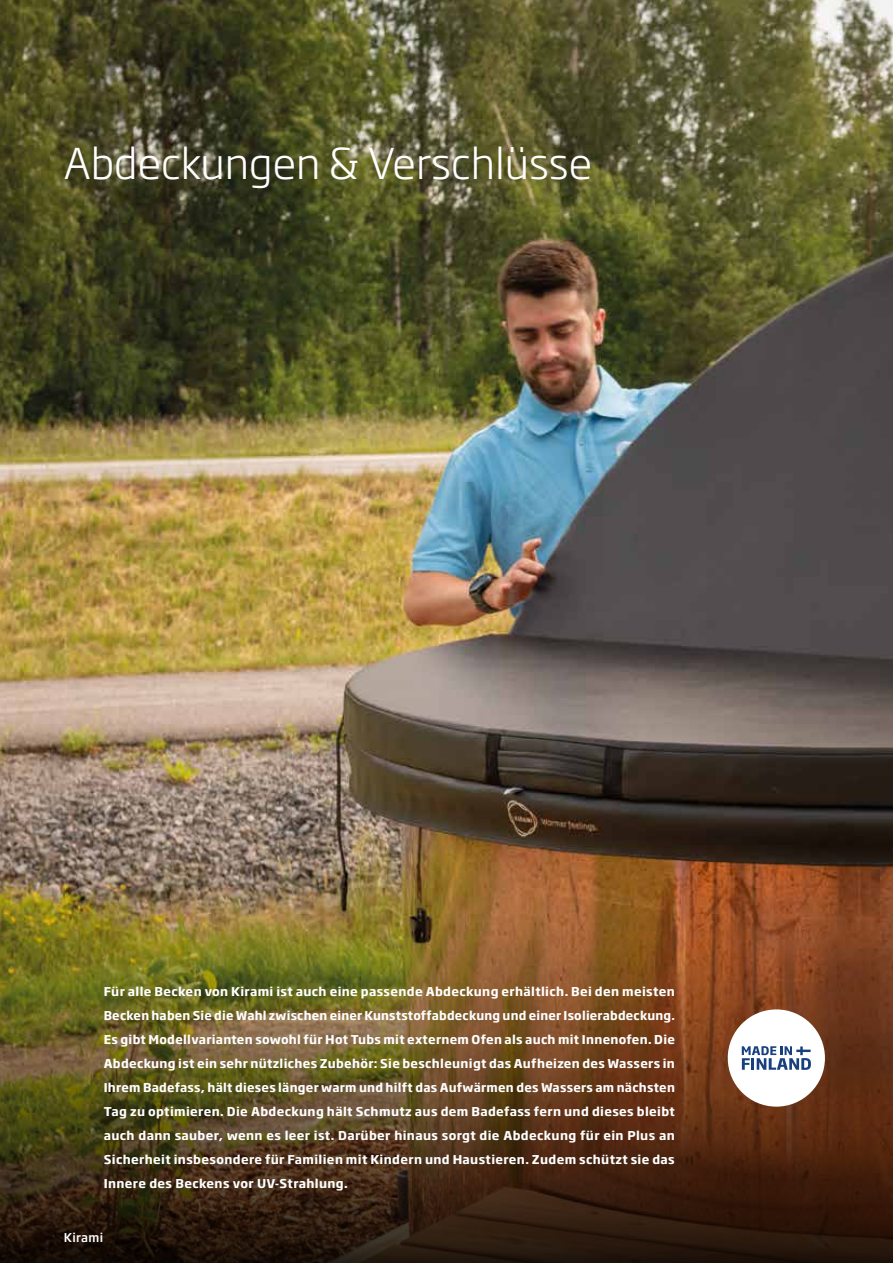
<style>
.page{position:relative;width:893px;height:1263px;background:#fff}
.page>*{position:absolute;margin:0;border:0;box-sizing:border-box;transform-origin:0 0}
.t1{font:300 42px "Soho Gothic Pro";color:#fff}
.t2{font:700 12px/24px "Soho Gothic Pro";letter-spacing:.03em;color:#fff;text-align:justify}
.t3{font:500 12px "Soho Gothic Pro";letter-spacing:.03em;color:#fff}
</style>
<div class="page">
<img style="left:0;top:0;width:893px;height:851px">
<img style="left:0;top:851px;width:893px;height:412px">
<div style="left:728px;top:1009px;width:97px;height:98px;background:#fff;border-radius:50%"></div>
<svg style="left:742px;top:1046px;width:69px;height:24px"></svg>
<h1 class="t1" style="left:64px;top:131px;width:530px">Abdeckungen &amp; Verschlüsse</h1>
<p class="t2" style="left:104px;top:979px;width:573px">Für alle Becken von Kirami ist auch eine passende Abdeckung erhältlich. Bei den meisten Becken haben Sie die Wahl zwischen einer Kunststoffabdeckung und einer Isolierabdeckung.<br>Es gibt Modellvarianten sowohl für Hot Tubs mit externem Ofen als auch mit Innenofen. Die Abdeckung ist ein sehr nützliches Zubehör: Sie beschleunigt das Aufheizen des Wassers in Ihrem Badefass, hält dieses länger warm und hilft das Aufwärmen des Wassers am nächsten Tag zu optimieren. Die Abdeckung hält Schmutz aus dem Badefass fern und dieses bleibt auch dann sauber, wenn es leer ist. Darüber hinaus sorgt die Abdeckung für ein Plus an Sicherheit insbesondere für Familien mit Kindern und Haustieren. Zudem schützt sie das Innere des Beckens vor UV-Strahlung.</p>
<p class="t3" style="left:64px;top:1228px;width:41px">Kirami</p>
</div>
